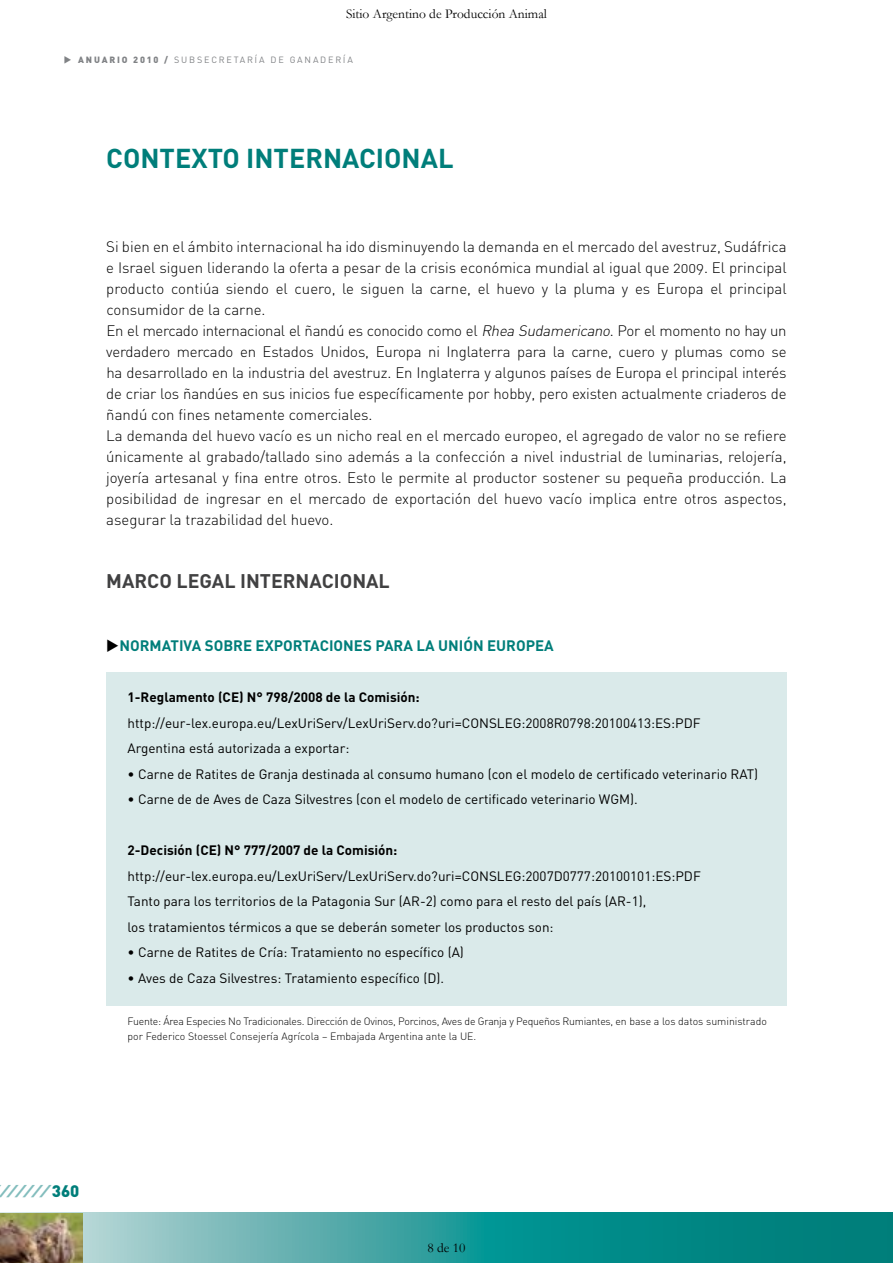
<style>
.page{position:relative;width:893px;height:1263px;background:#fff}
.page>*{position:absolute;margin:0;border:0;box-sizing:border-box;transform-origin:0 0}
.t1{font:700 27px "DIN";color:#007e7a}
.t2{font:700 19.5px "DIN";color:#414142}
.t3{font:italic 900 16.5px "Helvetica Neue";color:#83bdbd}
.t4{font:15px/21px "DIN Light Alternate";color:#000}
.t5{font:700 15px "DIN";color:#007e7a}
.t6{font:13.5px/25.5px "DIN";color:#000}
.t7{font:700 13.5px "DIN";color:#000}
.t8{font:13.5px "Garamond";color:#000}
.t9{font:10.5px/15px "DIN Light Alternate";letter-spacing:-.02em;color:#000}
.t10{font:9px "DIN";letter-spacing:.2em;color:#808285}
.s1{font-weight:900}
.s2{font-style:italic}
.s3{font-family:"DIN";font-style:normal;color:#007e7a}
</style>
<div class="page">
<svg style="left:83px;top:1213px;width:810px;height:50px;background:#349d9c"></svg>
<img style="left:0;top:1213px;width:83px;height:50px">
<div style="left:106px;top:672px;width:681px;height:334px;background:#daeaea"></div>
<p class="t8" style="left:346px;top:4px;width:202px">Sitio Argentino de Producción Animal</p>
<p class="t10" style="left:64px;top:54px;width:291px">◆ <span class="s1">ANUARIO 2010 /</span> subsecretaría de ganadería</p>
<h1 class="t1" style="left:106px;top:141px;width:349px">CONTEXTO I NTERNACIONAL</h1>
<p class="t4" style="left:106px;top:236px;width:682px">Si bien en el ámbito internacional ha ido disminuyendo la demanda en el mercado del avestruz, Sudáfrica e Israel siguen liderando la oferta a pesar de la crisis económica mundial al igual que 2009. El principal producto contiúa siendo el cuero, le siguen la carne, el huevo y la pluma y es Europa el principal consumidor de la carne.<br>En el mercado internacional el ñandú es conocido como el <span class="s2">Rhea Sudamericano</span>. Por el momento no hay un verdadero mercado en Estados U nidos, Europa ni I nglaterra para la carne, cuero y plumas como se ha desarrollado en la industria del avestruz. En I nglaterra y algunos países de Europa el principal interés de criar los ñandúes en sus inicios fue específicamente por hobby, pero existen actualmente criaderos de ñandú con fines netamente comerciales.<br>La demanda del huevo vacío es un nicho real en el mercado europeo, el agregado de valor no se refiere únicamente al grabado/tallado sino además a la confección a nivel industrial de luminarias, relojería, joyería artesanal y fina entre otros. Esto le permite al productor sostener su pequeña producción. La posibilidad de ingresar en el mercado de exportación del huevo vacío implica entre otros aspectos, asegurar la trazabilidad del huevo.</p>
<h2 class="t2" style="left:106px;top:568px;width:285px">MARCO LEGAL I NTERNACI ONAL</h2>
<p class="t5" style="left:119px;top:636px;width:436px">NORMATIVA SOBRE EXPORTACIONES PARA LA UNIÓN EUROPEA</p>
<p class="t7" style="left:128px;top:689px;width:294px">1-REGLAMENTO (CE) N° 798/2008 DE LA COMISIÓN:</p>
<p class="t6" style="left:128px;top:710px;width:575px">http://eur-lex.europa.eu/LexU riServ/LexU riServ.do?uri=CONSLEG :2008R0798:20100413:ES :PD F<br>Argentina está autorizada a exportar:</p>
<p class="t6" style="left:128px;top:761px;width:632px">• Carne de Ratites de Granja destinada al consumo humano (con el modelo de certificado veterinario RAT)</p>
<p class="t6" style="left:128px;top:786px;width:512px">• Carne de de Aves de Caza Silvestres (con el modelo de certificado veterinario WGM).</p>
<p class="t7" style="left:128px;top:842px;width:271px">2-DECISIÓN (CE) N ° 777/2007 DE LA COMISIÓN:</p>
<p class="t6" style="left:128px;top:863px;width:575px">http://eur-lex.europa.eu/LexU riServ/LexU riServ.do?uri=CONSLEG :2007D0777:20100101:ES :PD F<br>Tanto para los territorios de la Patagonia Sur (AR-2) como para el resto del país (AR-1),<br>los tratamientos térmicos a que se deberán someter los productos son:</p>
<p class="t6" style="left:128px;top:939px;width:338px">• Carne de Ratites de Cría: Tratamiento no específico (A)</p>
<p class="t6" style="left:128px;top:965px;width:318px">• Aves de Caza Silvestres: Tratamiento específico (D).</p>
<p class="t9" style="left:128px;top:1014px;width:641px">Fuente: Área Especies No Tradicionales. Dirección de Ovinos, Porcinos, Aves de Granja y Pequeños Rumiantes, en base a los datos suministrado por Federico Stoessel Consejería Agrícola – Embajada Argentina ante la UE.</p>
<p class="t3" style="left:-2px;top:1181px;width:83px">////// <span class="s3">3 6 0</span></p>
<p class="t8" style="left:427px;top:1238px;width:40px">8 de 10</p>
</div>
